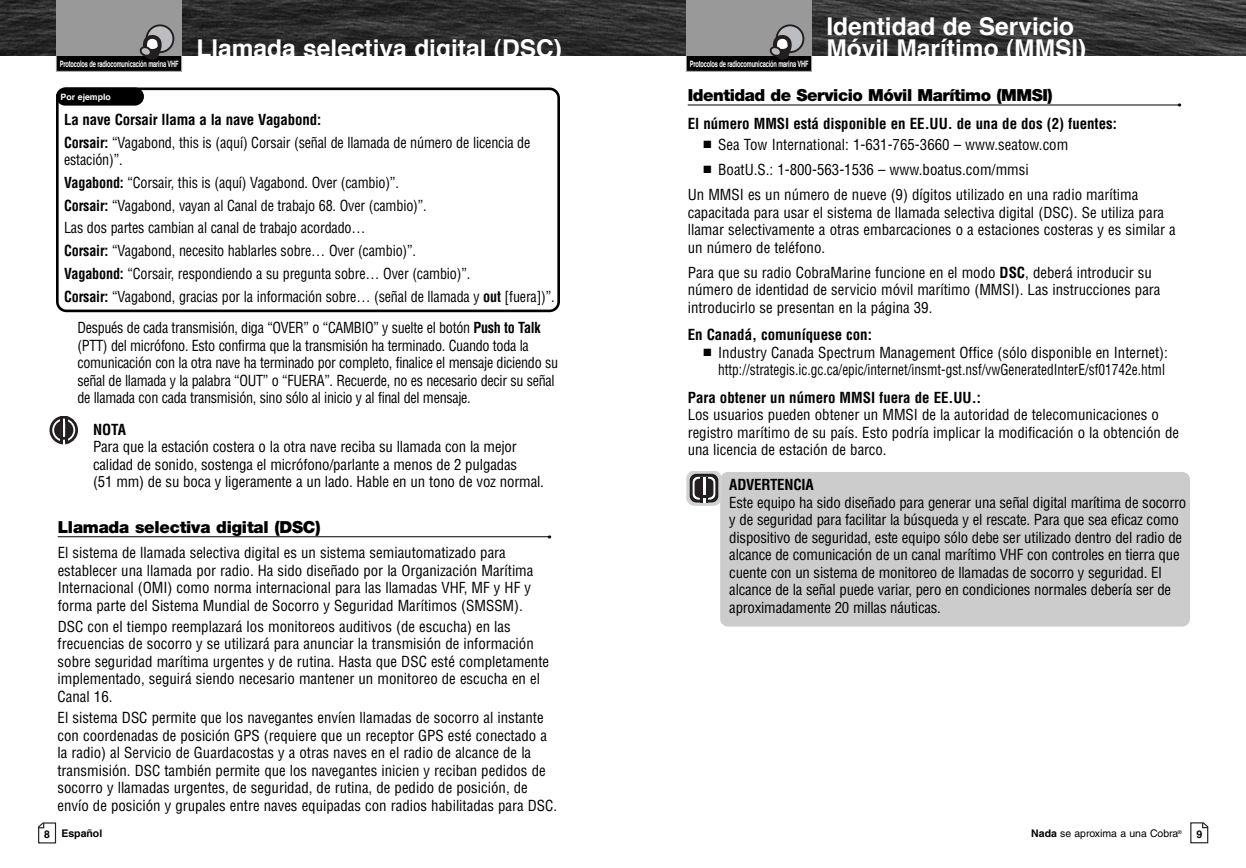
<style>
.page{position:relative;width:1246px;height:868px;background:#fff}
.page>*{position:absolute;margin:0;border:0;box-sizing:border-box;transform-origin:0 0}
.t1{font:700 24.5px/22.8px "Helvetica";color:#fff}
.t2{font:900 16.62px "Helvetica Neue";letter-spacing:-.025em;color:#000}
.t3{font:condensed 14.88px/17.5px "Helvetica";color:#000}
.t4{font:condensed 14.88px/22.8px "Helvetica";color:#000;scale:.95 1}
.t5{font:condensed 14.88px/17.5px "Helvetica";letter-spacing:-.02em;color:#000;scale:.95 1}
.t6{font:700 condensed 14.88px "Helvetica";color:#000}
.t7{font:700 14px "Helvetica";color:#000}
.t8{font:10.5px "Helvetica LT Std";color:#000}
.t9{font:700 10.5px "Helvetica";color:#000}
.t10{font:700 8.75px "Helvetica";letter-spacing:-.03em;color:#fff;scale:.65 1}
.t11{font:700 8.75px "Helvetica";color:#fff}
.s1{font-weight:700}
</style>
<div class="page">
<img style="left:623px;top:0;width:623px;height:56px">
<svg style="left:1190px;top:822px;width:18px;height:21px"></svg>
<div style="left:687px;top:55px;width:124px;height:16px;background:#000"></div>
<div style="left:686px;top:54px;width:126px;height:18px;border:1px solid #999"></div>
<div style="left:686px;top:0;width:126px;height:56px;background:#999"></div>
<div style="left:777px;top:25px;width:26px;height:27px;background:#bcbdc0;border-radius:50%"></div>
<div style="left:776px;top:24px;width:28px;height:29px;border:2px solid #231f20;border-radius:50%"></div>
<svg style="left:769px;top:35px;width:23px;height:25px"></svg>
<div style="left:720px;top:472px;width:470px;height:155px;background:#ccc;border-radius:8px"></div>
<svg style="left:686px;top:472px;width:36px;height:34px"></svg>
<hr style="left:688px;top:105px;width:493px;height:1px;background:#000">
<svg style="left:38px;top:822px;width:19px;height:21px"></svg>
<svg style="left:0;top:0;width:623px;height:56px;background:#2a2a2a"></svg>
<hr style="left:58px;top:536px;width:493px;height:1px;background:#000">
<div style="left:57px;top:55px;width:124px;height:16px;background:#000"></div>
<div style="left:56px;top:54px;width:126px;height:18px;border:1px solid #999"></div>
<div style="left:56px;top:0;width:126px;height:56px;background:#999"></div>
<div style="left:147px;top:25px;width:26px;height:27px;background:#bcbdc0;border-radius:50%"></div>
<div style="left:146px;top:24px;width:28px;height:29px;border:2px solid #231f20;border-radius:50%"></div>
<svg style="left:139px;top:35px;width:23px;height:25px"></svg>
<svg style="left:49px;top:416px;width:29px;height:29px"></svg>
<svg style="left:56px;top:88px;width:504px;height:224px"></svg>
<div style="left:56px;top:88px;width:88px;height:18px;background:#000;border-radius:9px"></div>
<p class="t10" style="left:60px;top:60px;width:184px">Protocolos de radiocomunicación marina VHF</p>
<p class="t11" style="left:61px;top:93px;width:52px">Por ejemplo</p>
<h1 class="t1" style="left:196px;top:39px;width:367px">Llamada selectiva digital (DSC)</h1>
<h1 class="t1" style="left:826px;top:17px;width:261px">Identidad de Servicio<br>Móvil Marítimo (MMSI)</h1>
<p class="t10" style="left:690px;top:60px;width:184px">Protocolos de radiocomunicación marina VHF</p>
<p class="t2" style="left:688px;top:89px;width:367px">Identidad de Servicio Móvil Marítimo (MMSI)</p>
<p class="t7" style="left:1177px;top:99px;width:6px">•</p>
<p class="t4" style="left:64px;top:108px;width:493px"><span class="s1">La nave Corsair llama a la nave Vagabond:<br>Corsair:</span> “Vagabond, this is (aquí) Corsair (señal de llamada de número de licencia de</p>
<p class="t4" style="left:64px;top:149px;width:518px">estación)”.<br><span class="s1">Vagabond:</span> “Corsair, this is (aquí) Vagabond. Over (cambio)”.<br><span class="s1">Corsair:</span> “Vagabond, vayan al Canal de trabajo 68. Over (cambio)”.<br>Las dos partes cambian al canal de trabajo acordado…<br><span class="s1">Corsair:</span> “Vagabond, necesito hablarles sobre… Over (cambio)”.<br><span class="s1">Vagabond:</span> “Corsair, respondiendo a su pregunta sobre… Over (cambio)”.<br><span class="s1">Corsair:</span> “Vagabond, gracias por la información sobre… (señal de llamada y <span class="s1">out</span> [fuera])”.</p>
<p class="t5" style="left:77px;top:319px;width:507px">Después de cada transmisión, diga “OVER” o “CAMBIO” y suelte el botón <span class="s1">Push to Talk </span>(PTT) del micrófono. Esto confirma que la transmisión ha terminado. Cuando toda la comunicación con la otra nave ha terminado por completo, finalice el mensaje diciendo su señal de llamada y la palabra “OUT” o “FUERA”. Recuerde, no es necesario decir su señal de llamada con cada transmisión, sino sólo al inicio y al final del mensaje.</p>
<p class="t6" style="left:93px;top:421px;width:35px">NOTA</p>
<p class="t3" style="left:93px;top:438px;width:452px">Para que la estación costera o la otra nave reciba su llamada con la mejor calidad de sonido, sostenga el micrófono/parlante a menos de 2 pulgadas<br>(51 mm) de su boca y ligeramente a un lado. Hable en un tono de voz normal.</p>
<p class="t2" style="left:58px;top:521px;width:264px">Llamada selectiva digital (DSC)</p>
<p class="t7" style="left:547px;top:531px;width:6px">•</p>
<p class="t3" style="left:58px;top:544px;width:477px">El sistema de llamada selectiva digital es un sistema semiautomatizado para establecer una llamada por radio. Ha sido diseñado por la Organización Marítima Internacional (OMI) como norma internacional para las llamadas VHF, MF y HF y forma parte del Sistema Mundial de Socorro y Seguridad Marítimos (SMSSM).</p>
<p class="t3" style="left:58px;top:618px;width:493px">DSC con el tiempo reemplazará los monitoreos auditivos (de escucha) en las frecuencias de socorro y se utilizará para anunciar la transmisión de información sobre seguridad marítima urgentes y de rutina. Hasta que DSC esté completamente implementado, seguirá siendo necesario mantener un monitoreo de escucha en el Canal 16.</p>
<p class="t3" style="left:57px;top:709px;width:501px">El sistema DSC permite que los navegantes envíen llamadas de socorro al instante con coordenadas de posición GPS (requiere que un receptor GPS esté conectado a la radio) al Servicio de Guardacostas y a otras naves en el radio de alcance de la transmisión. DSC también permite que los navegantes inicien y reciban pedidos de socorro y llamadas urgentes, de seguridad, de rutina, de pedido de posición, de envío de posición y grupales entre naves equipadas con radios habilitadas para DSC.</p>
<p class="t6" style="left:688px;top:115px;width:431px">El número MMSI está disponible en EE.UU. de una de dos (2) fuentes:</p>
<p class="t3" style="left:704px;top:136px;width:366px">■ Sea Tow International: 1-631-765-3660 – www.seatow.com</p>
<p class="t3" style="left:688px;top:157px;width:452px;line-height:25px;text-indent:16px">■ BoatU.S.: 1-800-563-1536 – www.boatus.com/mmsi<br>Un MMSI es un número de nueve (9) dígitos utilizado en una radio marítima</p>
<p class="t3" style="left:688px;top:204px;width:490px">capacitada para usar el sistema de llamada selectiva digital (DSC). Se utiliza para llamar selectivamente a otras embarcaciones o a estaciones costeras y es similar a un número de teléfono.</p>
<p class="t3" style="left:688px;top:264px;width:474px">Para que su radio CobraMarine funcione en el modo <span class="s1">DSC</span>, deberá introducir su número de identidad de servicio móvil marítimo (MMSI). Las instrucciones para introducirlo se presentan en la página 39.</p>
<p class="t6" style="left:688px;top:326px;width:186px">En Canadá, comuníquese con:</p>
<p class="t3" style="left:704px;top:344px;width:466px;text-align:right">■ Industry Canada Spectrum Management Office (sólo disponible en Internet): http://strategis.ic.gc.ca/epic/internet/insmt-gst.nsf/vwGeneratedInterE/sf01742e.html</p>
<p class="t6" style="left:688px;top:389px;width:295px">Para obtener un número MMSI fuera de EE.UU.:</p>
<p class="t3" style="left:688px;top:406px;width:493px">Los usuarios pueden obtener un MMSI de la autoridad de telecomunicaciones o registro marítimo de su país. Esto podría implicar la modificación o la obtención de una licencia de estación de barco.</p>
<p class="t6" style="left:729px;top:477px;width:86px">ADVERTENCIA</p>
<p class="t3" style="left:729px;top:494px;width:459px">Este equipo ha sido diseñado para generar una señal digital marítima de socorro y de seguridad para facilitar la búsqueda y el rescate. Para que sea eficaz como dispositivo de seguridad, este equipo sólo debe ser utilizado dentro del radio de alcance de comunicación de un canal marítimo VHF con controles en tierra que cuente con un sistema de monitoreo de llamadas de socorro y seguridad. El alcance de la señal puede variar, pero en condiciones normales debería ser de aproximadamente 20 millas náuticas.</p>
<p class="t9" style="left:44px;top:829px;width:60px">8 Español</p>
<p class="t8" style="left:1031px;top:830px;width:152px"><span class="s1">Nada</span> se aproxima a una Cobra<sup>®</sup></p>
<p class="t9" style="left:1196px;top:830px;width:7px">9</p>
</div>
